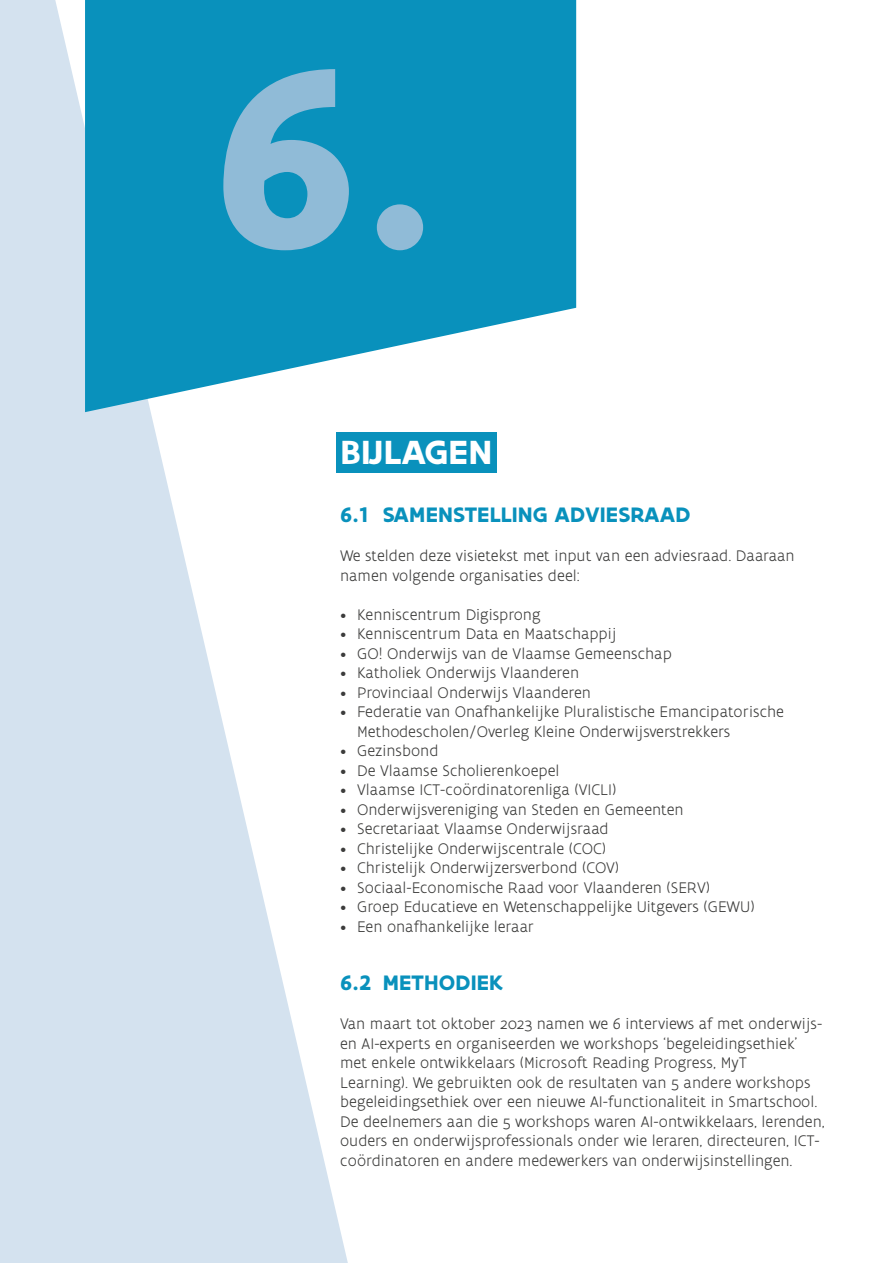
<style>
.page{position:relative;width:893px;height:1263px;background:#fff}
.page>*{position:absolute;margin:0;border:0;box-sizing:border-box;transform-origin:0 0}
.t1{font:700 273.15px "Flanders Art Sans";color:#90bbd7}
.t2{font:700 36px "Flanders Art Sans";letter-spacing:.005em;color:#fff}
.t3{font:700 22.5px "Flanders Art Sans";letter-spacing:.005em;color:#0991bc}
.t4{font:300 16.5px/19.5px "Flanders Art Sans";color:#3c3c3b}
</style>
<div class="page">
<svg style="left:0;top:0;width:351px;height:1263px;fill:#d4e2ef"></svg>
<svg style="left:85px;top:0;width:491px;height:412px;background:#279ec4"></svg>
<div style="left:336px;top:432px;width:161px;height:40px;background:#0991bc"></div>
<h1 class="t1" style="left:211px;top:-14px;width:229px">6.</h1>
<h2 class="t2" style="left:340px;top:429px;width:154px">BIJLAGEN</h2>
<h3 class="t3" style="left:340px;top:500px;width:352px">6.1 SAMENSTELLING ADVIESRAAD</h3>
<p class="t4" style="left:340px;top:546px;width:456px">We stelden deze visietekst met input van een adviesraad. Daaraan namen volgende organisaties deel:</p>
<p class="t4" style="left:340px;top:604px;width:202px">• Kenniscentrum Digisprong</p>
<p class="t4" style="left:340px;top:624px;width:278px">• Kenniscentrum Data en Maatschappij</p>
<p class="t4" style="left:340px;top:643px;width:333px">• GO! Onderwijs van de Vlaamse Gemeenschap</p>
<p class="t4" style="left:340px;top:663px;width:240px">• Katholiek Onderwijs Vlaanderen</p>
<p class="t4" style="left:340px;top:682px;width:252px">• Provinciaal Onderwijs Vlaanderen</p>
<p class="t4" style="left:357px;top:702px;width:428px;text-indent:-17px">• Federatie van Onafhankelijke Pluralistische Emancipatorische<br>Methodescholen/Overleg Kleine Onderwijsverstrekkers</p>
<p class="t4" style="left:340px;top:741px;width:100px">• Gezinsbond</p>
<p class="t4" style="left:340px;top:760px;width:221px">• De Vlaamse Scholierenkoepel</p>
<p class="t4" style="left:340px;top:780px;width:278px">• Vlaamse ICT-coördinatorenliga (VICLI)</p>
<p class="t4" style="left:340px;top:799px;width:345px">• Onderwijsvereniging van Steden en Gemeenten</p>
<p class="t4" style="left:340px;top:819px;width:270px">• Secretariaat Vlaamse Onderwijsraad</p>
<p class="t4" style="left:340px;top:838px;width:267px">• Christelijke Onderwijscentrale (COC)</p>
<p class="t4" style="left:340px;top:858px;width:280px">• Christelijk Onderwijzersverbond (COV)</p>
<p class="t4" style="left:340px;top:877px;width:372px">• Sociaal-Economische Raad voor Vlaanderen (SERV)</p>
<p class="t4" style="left:340px;top:897px;width:416px">• Groep Educatieve en Wetenschappelijke Uitgevers (GEWU)</p>
<p class="t4" style="left:340px;top:916px;width:195px">• Een onafhankelijke leraar</p>
<h3 class="t3" style="left:340px;top:968px;width:165px">6.2 METHODIEK</h3>
<p class="t4" style="left:340px;top:1014px;width:486px">Van maart tot oktober 2023 namen we 6 interviews af met onderwijs&shy;en AI-experts en organiseerden we workshops ‘begeleidingsethiek’ met enkele ontwikkelaars (Microsoft Reading Progress, MyT<br>Learning). We gebruikten ook de resultaten van 5 andere workshops begeleidingsethiek over een nieuwe AI-functionaliteit in Smartschool.<br>De deelnemers aan die 5 workshops waren AI-ontwikkelaars, lerenden, ouders en onderwijsprofessionals onder wie leraren, directeuren, ICT&shy;coördinatoren en andere medewerkers van onderwijsinstellingen.</p>
</div>
